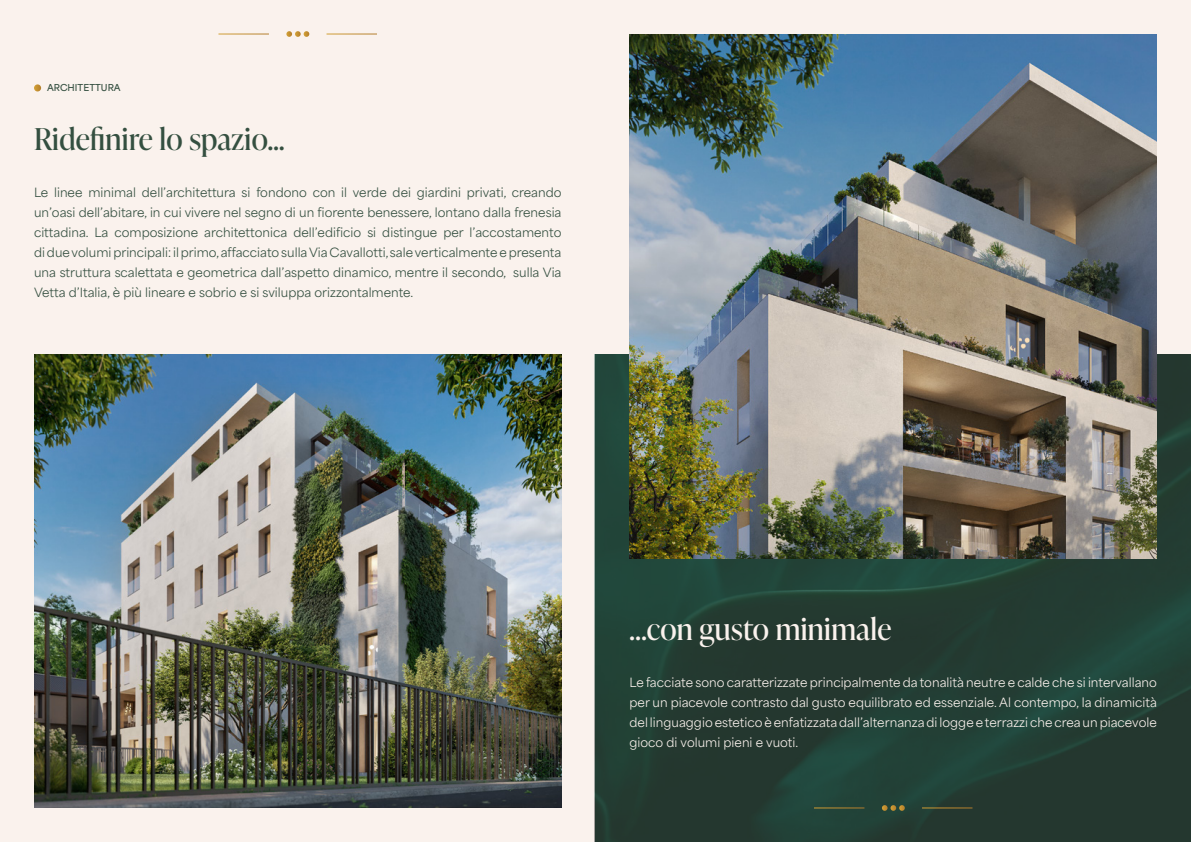
<style>
.page{position:relative;width:1191px;height:842px;background:#faf2ed}
.page>*{position:absolute;margin:0;border:0;box-sizing:border-box;transform-origin:0 0}
.t1{font:30px "Ivy Presto Display";letter-spacing:.01em;color:#344f40}
.t2{font:30px "Ivy Presto Display";letter-spacing:.01em;color:#faf2ed}
.t3{font:12px/20px "Area Normal";color:#344f40;text-align:justify}
.t4{font:12px/20px "Area Normal";color:#faf2ed;text-align:justify}
.t5{font:600 9px "Area Normal";color:#344f40}
</style>
<div class="page">
<svg style="left:34px;top:84px;width:7px;height:7px"></svg>
<img style="left:34px;top:354px;width:527px;height:454px">
<svg style="left:286px;top:31px;width:23px;height:6px"></svg>
<hr style="left:326px;top:34px;width:51px;height:1px;background:#fff">
<hr style="left:218px;top:34px;width:51px;height:1px;background:#fff">
<img style="left:594px;top:354px;width:597px;height:488px">
<svg style="left:882px;top:805px;width:22px;height:6px"></svg>
<hr style="left:922px;top:808px;width:50px;height:1px;background:#fff">
<hr style="left:814px;top:808px;width:50px;height:1px;background:#fff">
<img style="left:629px;top:34px;width:528px;height:524px">
<p class="t5" style="left:47px;top:80px;width:75px">ARCHITETTURA</p>
<h1 class="t1" style="left:34px;top:117px;width:252px">Ridefinire lo spazio...</h1>
<p class="t3" style="left:34px;top:181px;width:529px">Le linee minimal dell’architettura si fondono con il verde dei giardini privati, creando un’oasi dell’abitare, in cui vivere nel segno di un fiorente benessere, lontano dalla frenesia cittadina. La composizione architettonica dell’edificio si distingue per l’accostamento di due volumi principali: il primo, affacciato sulla Via Cavallotti, sale verticalmente e presenta una struttura scalettata e geometrica dall’aspetto dinamico, mentre il secondo, sulla Via Vetta d’Italia, è più lineare e sobrio e si sviluppa orizzontalmente.</p>
<h1 class="t2" style="left:629px;top:607px;width:263px">…con gusto minimale</h1>
<p class="t4" style="left:629px;top:671px;width:529px">Le facciate sono caratterizzate principalmente da tonalità neutre e calde che si intervallano per un piacevole contrasto dal gusto equilibrato ed essenziale. Al contempo, la dinamicità del linguaggio estetico è enfatizzata dall’alternanza di logge e terrazzi che crea un piacevole gioco di volumi pieni e vuoti.</p>
</div>
